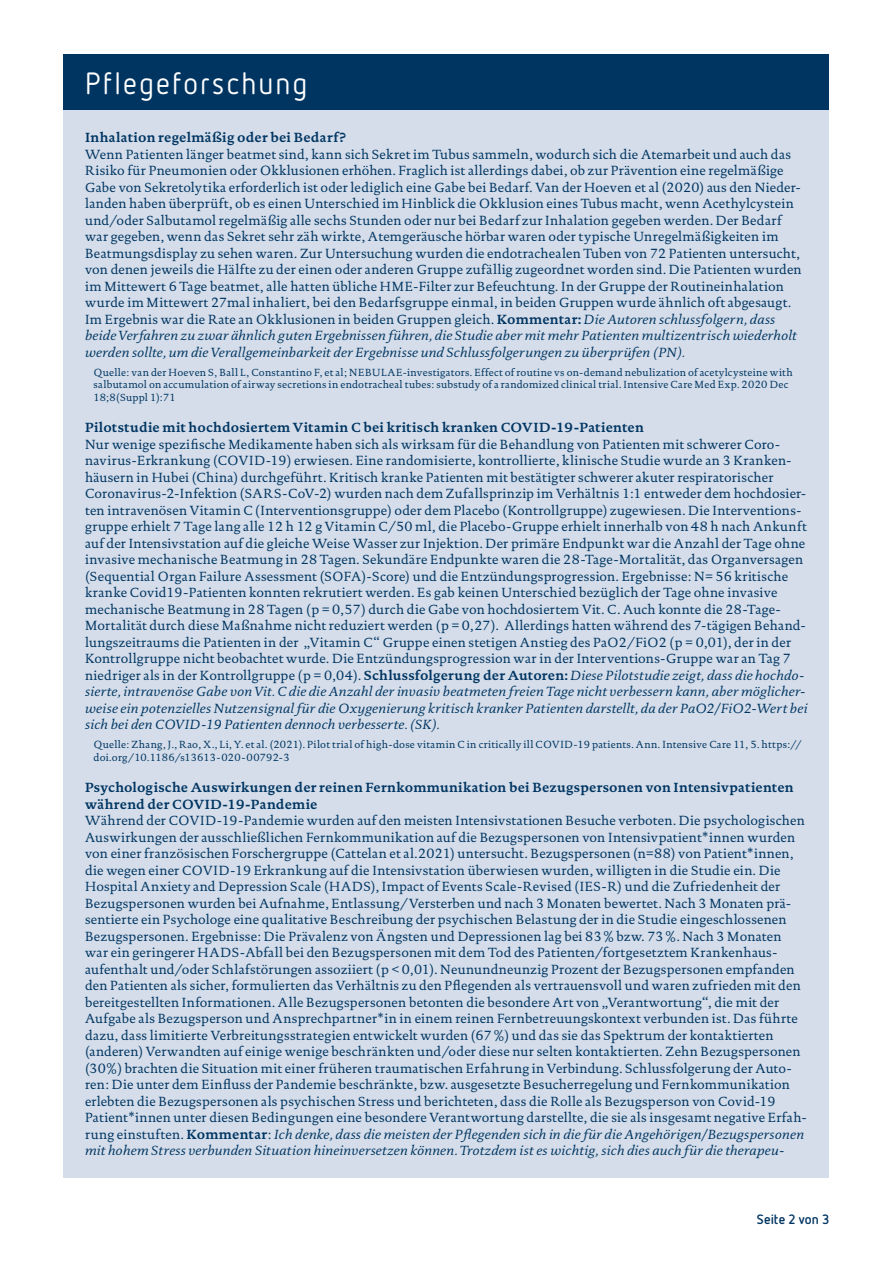
<style>
.page{position:relative;width:893px;height:1263px;background:#fff}
.page>*{position:absolute;margin:0;border:0;box-sizing:border-box;transform-origin:0 0}
.t1{font:30.75px "Netto OT";letter-spacing:.075em;color:#fff}
.t2{font:13.5px/16.5px "DTL Documenta TOT";letter-spacing:.02em;color:#003562}
.t3{font:700 13.5px/16.5px "DTL Documenta TOT";letter-spacing:.015em;color:#003562}
.t4{font:700 13.5px "Netto OT";letter-spacing:.01em;color:#003562}
.t5{font:10.5px/12.6px "DTL Documenta TOT";letter-spacing:.03em;color:#003562}
.s1{font-weight:700}
.s2{font-style:italic}
</style>
<div class="page">
<div style="left:64px;top:54px;width:765px;height:55px;background:#003562"></div>
<div style="left:64px;top:110px;width:765px;height:1068px;background:#d4dde9"></div>
<h1 class="t1" style="left:85px;top:64px;width:224px">Pflegeforschung</h1>
<p class="t3" style="left:85px;top:129px;width:262px">Inhalation regelmäßig oder bei Bedarf?</p>
<p class="t2" style="left:85px;top:146px;width:718px">Wenn Patienten länger beatmet sind, kann sich Sekret im Tubus sammeln, wodurch sich die Atemarbeit und auch das Risiko für Pneumonien oder Okklusionen erhöhen. Fraglich ist allerdings dabei, ob zur Prävention eine regelmäßige Gabe von Sekretolytika erforderlich ist oder lediglich eine Gabe bei Bedarf. Van der Hoeven et al (2020) aus den Nieder&shy;landen haben überprüft, ob es einen Unterschied im Hinblick die Okklusion eines Tubus macht, wenn Acethylcystein und/oder Salbutamol regelmäßig alle sechs Stunden oder nur bei Bedarf zur Inhalation gegeben werden. Der Bedarf war gegeben, wenn das Sekret sehr zäh wirkte, Atemgeräusche hörbar waren oder typische Unregelmäßigkeiten im Beatmungsdisplay zu sehen waren. Zur Untersuchung wurden die endotrachealen Tuben von 72 Patienten untersucht, von denen jeweils die Hälfte zu der einen oder anderen Gruppe zufällig zugeordnet worden sind. Die Patienten wurden im Mittewert 6 Tage beatmet, alle hatten übliche HME-Filter zur Befeuchtung. In der Gruppe der Routineinhalation wurde im Mittewert 27mal inhaliert, bei den Bedarfsgruppe einmal, in beiden Gruppen wurde ähnlich oft abgesaugt.<br>Im Ergebnis war die Rate an Okklusionen in beiden Gruppen gleich. <span class="s1">Kommentar:</span> <span class="s2">Die Autoren schlussfolgern, dass beide Verfahren zu zwar ähnlich guten Ergebnissen führen, die Studie aber mit mehr Patienten multizentrisch wiederholt werden sollte, um die Verallgemeinbarkeit der Ergebnisse und Schlussfolgerungen zu überprüfen (PN).</span></p>
<p class="t5" style="left:94px;top:366px;width:701px">Quelle: van der Hoeven S, Ball L, Constantino F, et al; NEBULAE-investigators. Effect of routine vs on-demand nebulization of acetylcysteine with salbutamol on accumulation of airway secretions in endotracheal tubes: substudy of a randomized clinical trial. Intensive Care Med Exp. 2020 Dec<br>18;8(Suppl 1):71</p>
<p class="t3" style="left:85px;top:419px;width:560px">Pilotstudie mit hochdosiertem Vitamin C bei kritisch kranken COVID-19-Patienten</p>
<p class="t2" style="left:85px;top:436px;width:724px">Nur wenige spezifische Medikamente haben sich als wirksam für die Behandlung von Patienten mit schwerer Coro&shy;navirus-Erkrankung (COVID-19) erwiesen. Eine randomisierte, kontrollierte, klinische Studie wurde an 3 Kranken&shy;häusern in Hubei (China) durchgeführt. Kritisch kranke Patienten mit bestätigter schwerer akuter respiratorischer Coronavirus-2-Infektion (SARS-CoV-2) wurden nach dem Zufallsprinzip im Verhältnis 1:1 entweder dem hochdosier&shy;ten intravenösen Vitamin C (Interventionsgruppe) oder dem Placebo (Kontrollgruppe) zugewiesen. Die Interventions&shy;gruppe erhielt 7 Tage lang alle 12 h 12 g Vitamin C/50 ml, die Placebo-Gruppe erhielt innerhalb von 48 h nach Ankunft auf der Intensivstation auf die gleiche Weise Wasser zur Injektion. Der primäre Endpunkt war die Anzahl der Tage ohne invasive mechanische Beatmung in 28 Tagen. Sekundäre Endpunkte waren die 28-Tage-Mortalität, das Organversagen (Sequential Organ Failure Assessment (SOFA)-Score) und die Entzündungsprogression. Ergebnisse: N= 56 kritische kranke Covid19-Patienten konnten rekrutiert werden. Es gab keinen Unterschied bezüglich der Tage ohne invasive mechanische Beatmung in 28 Tagen (p = 0,57) durch die Gabe von hochdosiertem Vit. C. Auch konnte die 28-Tage-Mortalität durch diese Maßnahme nicht reduziert werden (p = 0,27). Allerdings hatten während des 7-tägigen Behand&shy;lungszeitraums die Patienten in der „Vitamin C“ Gruppe einen stetigen Anstieg des PaO2/FiO2 (p = 0,01), der in der Kontrollgruppe nicht beobachtet wurde. Die Entzündungsprogression war in der Interventions-Gruppe war an Tag 7 niedriger als in der Kontrollgruppe (p = 0,04). <span class="s1">Schlussfolgerung der Autoren:</span> <span class="s2">Diese Pilotstudie zeigt, dass die hochdo&shy;sierte, intravenöse Gabe von Vit. C die die Anzahl der invasiv beatmeten freien Tage nicht verbessern kann, aber möglicher&shy;weise ein potenzielles Nutzensignal für die Oxygenierung kritisch kranker Patienten darstellt, da der PaO2/FiO2-Wert bei sich bei den COVID-19 Patienten dennoch verbesserte. (SK).</span></p>
<p class="t5" style="left:94px;top:738px;width:709px">Quelle: Zhang, J., Rao, X., Li, Y. et al. (2021). Pilot trial of high-dose vitamin C in critically ill COVID-19 patients. Ann. Intensive Care 11, 5. https:// doi.org/10.1186/s13613-020-00792-3</p>
<p class="t3" style="left:85px;top:779px;width:710px">Psychologische Auswirkungen der reinen Fernkommunikation bei Bezugspersonen von Intensivpatienten während der COVID-19-Pandemie</p>
<p class="t2" style="left:85px;top:812px;width:723px">Während der COVID-19-Pandemie wurden auf den meisten Intensivstationen Besuche verboten. Die psychologischen Auswirkungen der ausschließlichen Fernkommunikation auf die Bezugspersonen von Intensivpatient*innen wurden von einer französischen Forschergruppe (Cattelan et al.2021) untersucht. Bezugspersonen (n=88) von Patient*innen, die wegen einer COVID-19 Erkrankung auf die Intensivstation überwiesen wurden, willigten in die Studie ein. Die Hospital Anxiety and Depression Scale (HADS), Impact of Events Scale-Revised (IES-R) und die Zufriedenheit der Bezugspersonen wurden bei Aufnahme, Entlassung/Versterben und nach 3 Monaten bewertet. Nach 3 Monaten prä&shy;sentierte ein Psychologe eine qualitative Beschreibung der psychischen Belastung der in die Studie eingeschlossenen Bezugspersonen. Ergebnisse: Die Prävalenz von Ängsten und Depressionen lag bei 83 % bzw. 73 %. Nach 3 Monaten war ein geringerer HADS-Abfall bei den Bezugspersonen mit dem Tod des Patienten/fortgesetztem Krankenhaus&shy;aufenthalt und/oder Schlafstörungen assoziiert (p &lt; 0,01). Neunundneunzig Prozent der Bezugspersonen empfanden den Patienten als sicher, formulierten das Verhältnis zu den Pflegenden als vertrauensvoll und waren zufrieden mit den bereitgestellten Informationen. Alle Bezugspersonen betonten die besondere Art von „Verantwortung“, die mit der Aufgabe als Bezugsperson und Ansprechpartner*in in einem reinen Fernbetreuungskontext verbunden ist. Das führte dazu, dass limitierte Verbreitungsstrategien entwickelt wurden (67 %) und das sie das Spektrum der kontaktierten (anderen) Verwandten auf einige wenige beschränkten und/oder diese nur selten kontaktierten. Zehn Bezugspersonen (30%) brachten die Situation mit einer früheren traumatischen Erfahrung in Verbindung. Schlussfolgerung der Auto&shy;ren: Die unter dem Einfluss der Pandemie beschränkte, bzw. ausgesetzte Besucherregelung und Fernkommunikation erlebten die Bezugspersonen als psychischen Stress und berichteten, dass die Rolle als Bezugsperson von Covid-19<br>Patient*innen unter diesen Bedingungen eine besondere Verantwortung darstellte, die sie als insgesamt negative Erfah&shy;rung einstuften. <span class="s1">Kommentar</span>: <span class="s2">Ich denke, dass die meisten der Pflegenden sich in die für die Angehörigen/Bezugspersonen mit hohem Stress verbunden Situation hineinversetzen können. Trotzdem ist es wichtig, sich dies auch für die therapeu-</span></p>
<p class="t4" style="left:757px;top:1210px;width:74px">Seite 2 von 3</p>
</div>
